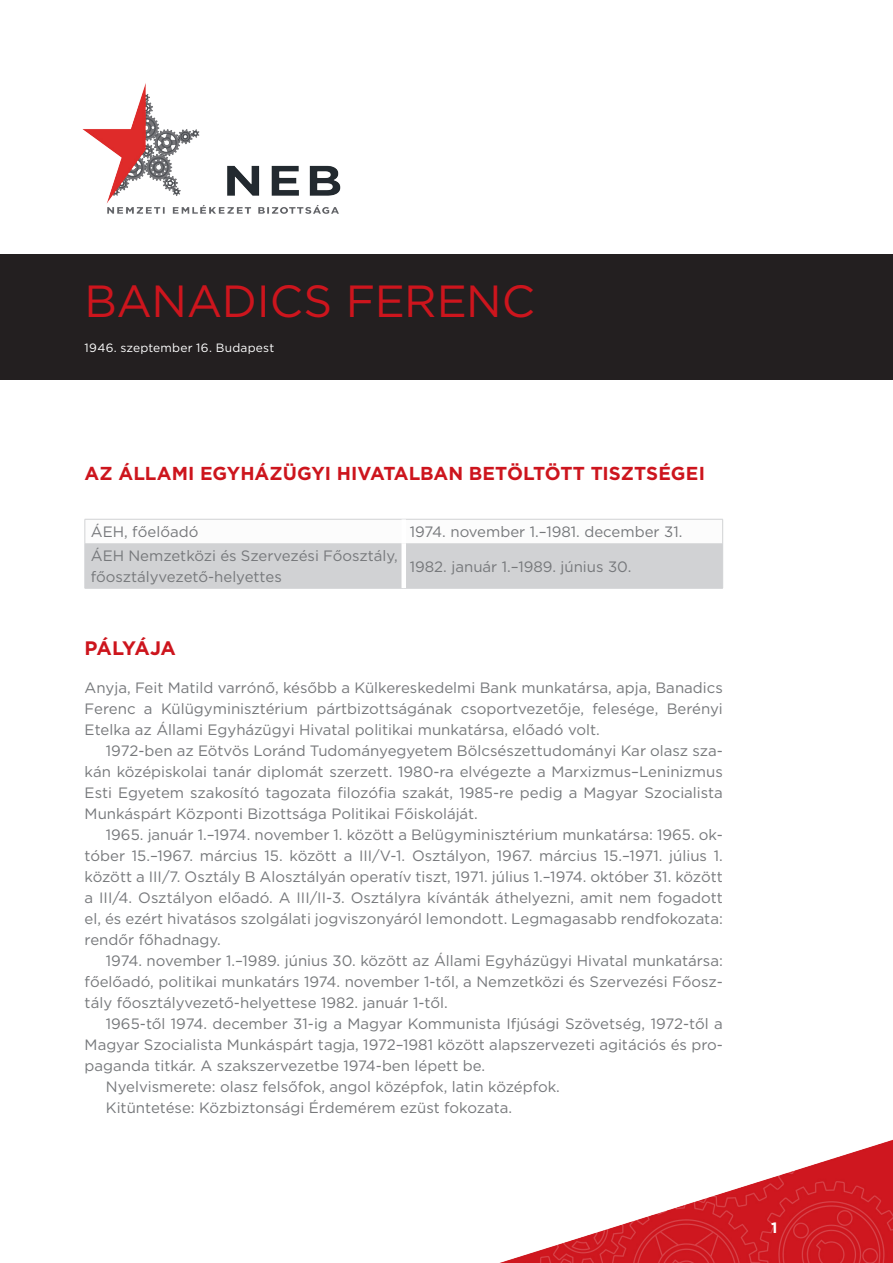
<style>
.page{position:relative;width:893px;height:1263px;background:#fff}
.page>*{position:absolute;margin:0;border:0;box-sizing:border-box;transform-origin:0 0}
.név{font:45px "Gotham";letter-spacing:-.01em;color:#cd151d}
.cím{font:700 19.5px "Gotham";letter-spacing:-.04em;color:#cd151d}
.cím-2{font:700 18.75px "Gotham";color:#cd151d}
.Bekezdésstílus_1{font:15px/21px "Gotham";color:#76787b;text-align:justify}
.t1{font:700 15px "Gotham";color:#fff}
.születés{font:12px "Gotham";letter-spacing:.02em;color:#fff}
</style>
<div class="page">
<img style="left:500px;top:1140px;width:393px;height:123px">
<div style="left:0;top:254px;width:893px;height:125px;background:#231f20"></div>
<img style="left:82px;top:83px;width:259px;height:131px">
<svg style="left:85px;top:519px;width:638px;height:69px"></svg>
<hr style="left:85px;top:543px;width:1px;height:45px;background:#d1d2d4">
<hr style="left:722px;top:543px;width:1px;height:45px;background:#d1d2d4">
<hr style="left:85px;top:588px;width:319px;height:1px;background:#d1d2d4">
<hr style="left:404px;top:588px;width:319px;height:1px;background:#d1d2d4">
<div style="left:401px;top:519px;width:5px;height:24px;background:#fff"></div>
<div style="left:401px;top:543px;width:5px;height:45px;background:#fff"></div>
<p class="név" style="left:85px;top:272px;width:452px">BANADICS FERENC</p>
<p class="születés" style="left:85px;top:340px;width:191px">1946. szeptember 16. Budapest</p>
<p class="cím-2" style="left:85px;top:461px;width:622px">AZ ÁLLAMI EGYHÁZÜGYI HIVATALBAN BETÖLTÖTT TISZTSÉGEI</p>
<p class="Bekezdésstílus_1" style="left:91px;top:521px;width:109px">ÁEH, főelőadó</p>
<p class="Bekezdésstílus_1" style="left:410px;top:521px;width:274px">1974. november 1.–1981. december 31.</p>
<p class="Bekezdésstílus_1" style="left:91px;top:545px;width:308px">ÁEH Nemzetközi és Szervezési Főosztály, főosztályvezető-helyettes</p>
<p class="Bekezdésstílus_1" style="left:410px;top:556px;width:223px">1982. január 1.–1989. június 30.</p>
<p class="cím" style="left:85px;top:635px;width:93px">PÁLYÁJA</p>
<p class="Bekezdésstílus_1" style="left:85px;top:676px;width:640px">Anyja, Feit Matild varrónő, később a Külkereskedelmi Bank munkatársa, apja, Banadics Ferenc a Külügyminisztérium pártbizottságának csoportvezetője, felesége, Berényi Etelka az Állami Egyházügyi Hivatal politikai munkatársa, előadó volt.</p>
<p class="Bekezdésstílus_1" style="left:85px;top:739px;width:640px;text-indent:21px">1972-ben az Eötvös Loránd Tudományegyetem Bölcsészettudományi Kar olasz sza&shy;kán középiskolai tanár diplomát szerzett. 1980-ra elvégezte a Marxizmus–Leninizmus Esti Egyetem szakosító tagozata filozófia szakát, 1985-re pedig a Magyar Szocialista Munkáspárt Központi Bizottsága Politikai Főiskoláját.</p>
<p class="Bekezdésstílus_1" style="left:85px;top:823px;width:640px;text-indent:21px">1965. január 1.–1974. november 1. között a Belügyminisztérium munkatársa: 1965. ok&shy;tóber 15.–1967. március 15. között a III/V-1. Osztályon, 1967. március 15.–1971. július 1. között a III/7. Osztály B Alosztályán operatív tiszt, 1971. július 1.–1974. október 31. között a III/4. Osztályon előadó. A III/II-3. Osztályra kívánták áthelyezni, amit nem fogadott el, és ezért hivatásos szolgálati jogviszonyáról lemondott. Legmagasabb rendfokozata: rendőr főhadnagy.</p>
<p class="Bekezdésstílus_1" style="left:85px;top:949px;width:640px;text-indent:21px">1974. november 1.–1989. június 30. között az Állami Egyházügyi Hivatal munkatársa: főelőadó, politikai munkatárs 1974. november 1-től, a Nemzetközi és Szervezési Főosz&shy;tály főosztályvezető-helyettese 1982. január 1-től.</p>
<p class="Bekezdésstílus_1" style="left:85px;top:1012px;width:640px;text-indent:21px">1965-től 1974. december 31-ig a Magyar Kommunista Ifjúsági Szövetség, 1972-től a Magyar Szocialista Munkáspárt tagja, 1972–1981 között alapszervezeti agitációs és pro&shy;paganda titkár. A szakszervezetbe 1974-ben lépett be.</p>
<p class="Bekezdésstílus_1" style="left:106px;top:1075px;width:456px">Nyelvismerete: olasz felsőfok, angol középfok, latin középfok.</p>
<p class="Bekezdésstílus_1" style="left:106px;top:1096px;width:408px">Kitüntetése: Közbiztonsági Érdemérem ezüst fokozata.</p>
<p class="t1" style="left:771px;top:1218px;width:8px">1</p>
</div>
